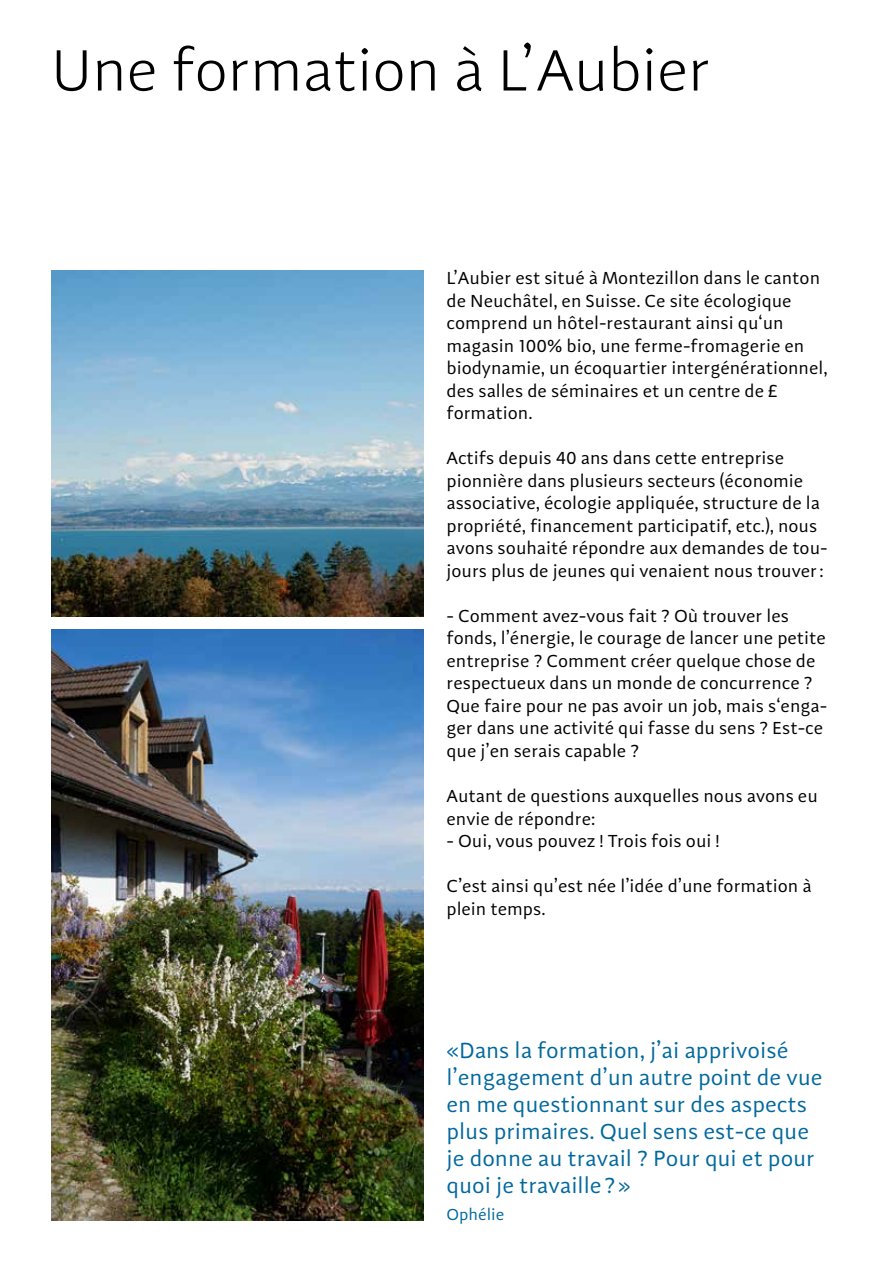
<style>
.page{position:relative;width:893px;height:1263px;background:#fff}
.page>*{position:absolute;margin:0;border:0;box-sizing:border-box;transform-origin:0 0}
.t1{font:300 60px "Adagio Sans";color:#000}
.t2{font:22.5px/27px "Adagio Sans";color:#00689d}
.t3{font:18px/22.5px "Adagio Sans";color:#000}
.t4{font:16.5px "Adagio Sans";color:#00689d}
</style>
<div class="page">
<img style="left:51px;top:629px;width:373px;height:591px">
<img style="left:51px;top:270px;width:373px;height:347px">
<h1 class="t1" style="left:51px;top:34px;width:661px">Une formation à L’Aubier</h1>
<p class="t3" style="left:446px;top:267px;width:383px">L’Aubier est situé à Montezillon dans le canton de Neuchâtel, en Suisse. Ce site écologique comprend un hôtel-restaurant ainsi qu‘un magasin 100% bio, une ferme-fromagerie en biodynamie, un écoquartier intergénérationnel, des salles de séminaires et un centre de £ formation.</p>
<p class="t3" style="left:446px;top:447px;width:383px">Actifs depuis 40 ans dans cette entreprise pionnière dans plusieurs secteurs (économie associative, écologie appliquée, structure de la propriété, financement participatif, etc.), nous avons souhaité répondre aux demandes de tou&shy;jours plus de jeunes qui venaient nous trouver:</p>
<p class="t3" style="left:446px;top:605px;width:382px">- Comment avez-vous fait ? Où trouver les fonds, l’énergie, le courage de lancer une petite entreprise ? Comment créer quelque chose de respectueux dans un monde de concurrence ?<br>Que faire pour ne pas avoir un job, mais s‘enga&shy;ger dans une activité qui fasse du sens ? Est-ce que j’en serais capable ?</p>
<p class="t3" style="left:446px;top:785px;width:373px">Autant de questions auxquelles nous avons eu envie de répondre:</p>
<p class="t3" style="left:446px;top:830px;width:275px">- Oui, vous pouvez ! Trois fois oui !</p>
<p class="t3" style="left:446px;top:875px;width:367px">C’est ainsi qu’est née l’idée d’une formation à plein temps.</p>
<p class="t2" style="left:446px;top:1037px;width:378px">«Dans la formation, j’ai apprivoisé l’engagement d’un autre point de vue en me questionnant sur des aspects plus primaires. Quel sens est-ce que je donne au travail ? Pour qui et pour quoi je travaille?»</p>
<p class="t4" style="left:446px;top:1204px;width:59px">Ophélie</p>
</div>
